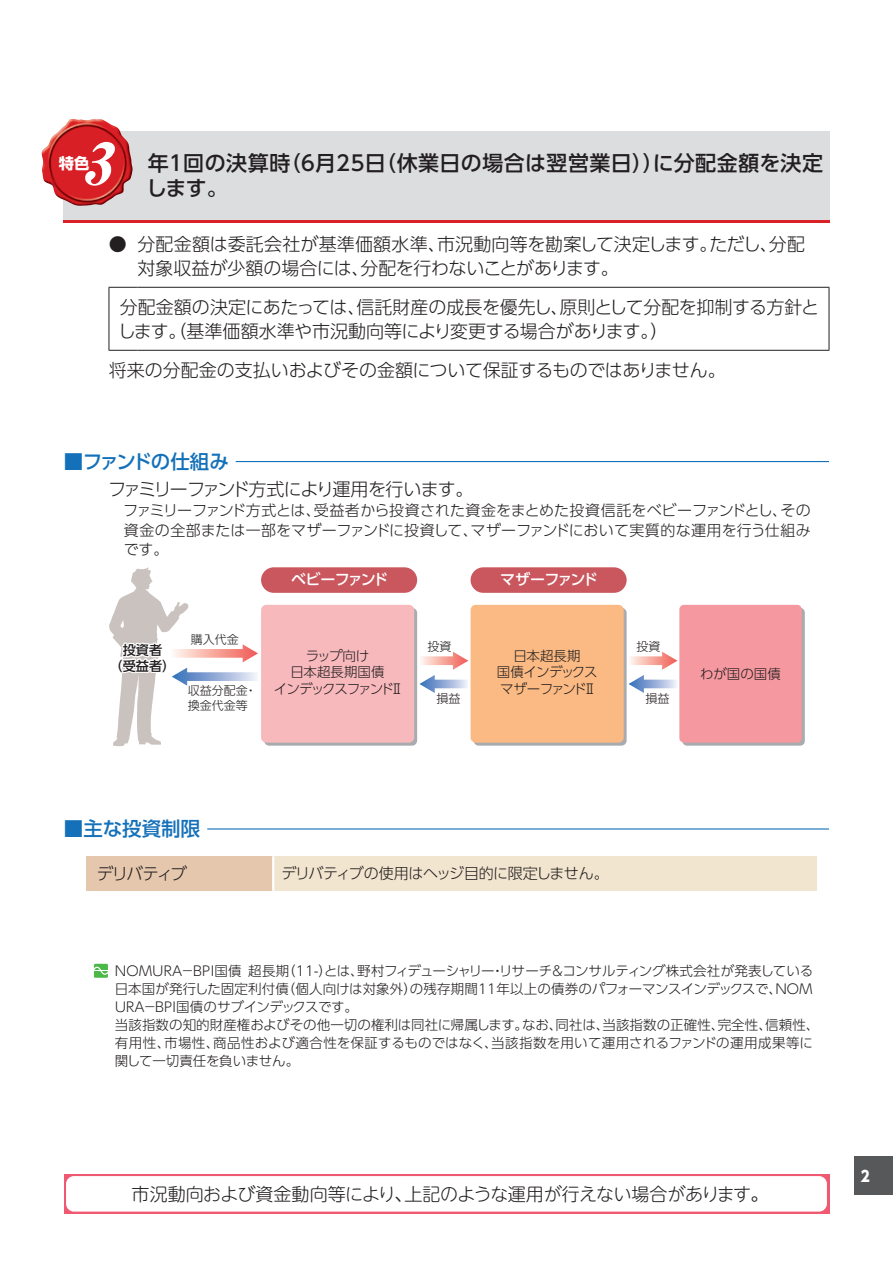
<style>
.page{position:relative;width:893px;height:1263px;background:#fff}
.page>*{position:absolute;margin:0;border:0;box-sizing:border-box;transform-origin:0 0}
.t1{font:italic 58.5px "Midashi Min Pr 5 MA31";color:#fff;scale:1.04 1}
.t2{font:500 21px/25.5px "UD Shin Go Pro";letter-spacing:.02em;color:#231f20}
.t3{font:500 19.5px "UD Shin Go Pro";letter-spacing:-.06em;color:#1471b9}
.t4{font:500 19.5px "UD Shin Go Pro";letter-spacing:-.005em;color:#1471b9}
.t5{font:300 18px/24px "UD Shin Go Pro";letter-spacing:-.01em;color:#231f20}
.t6{font:300 18px "UD Shin M Go Pro";letter-spacing:-.01em;color:#231f20}
.t7{font:300 18px "UD Shin Go Pro";letter-spacing:-.075em;color:#231f20}
.t8{font:300 16.5px "UD Shin Go Pro";letter-spacing:-.11em;color:#231f20}
.t9{font:700 15.3px "UD Shin Go Pro";color:#fff}
.t10{font:300 15px/19.5px "UD Shin Go Pro";letter-spacing:-.015em;color:#231f20;text-align:justify}
.t11{font:300 15px "UD Shin Go Pro";letter-spacing:-.035em;color:#231f20}
.t12{font:500 15px "UD Shin Go Pro";letter-spacing:-.085em;color:#fff}
.t13{font:800 15px "UD Shin Go Pro";color:#fff;scale:.9 1}
.t14{font:300 13.5px/18px "UD Shin Go Pro";color:#231f20}
.t15{font:300 13.5px/16.5px "UD Shin Go Pro";letter-spacing:-.075em;color:#231f20;text-align:center}
.t16{font:300 13.5px/16.5px "UD Shin Go Pro";letter-spacing:-.055em;color:#231f20;text-align:center}
.t17{font:500 13.2px/15.8px "UD Shin Go Pro";color:#231f20;text-align:center}
.t18{font:300 12px/14.9px "UD Shin Go Pro";color:#231f20}
</style>
<div class="page">
<div style="left:855px;top:1157px;width:38px;height:38px;background:#57585a"></div>
<div style="left:63px;top:131px;width:766px;height:92px;background:#dcdddf"></div>
<hr style="left:63px;top:220px;width:766px;height:3px;background:#da2128">
<img style="left:41px;top:119px;width:92px;height:87px">
<svg style="left:109px;top:287px;width:28px;height:1px"></svg>
<hr style="left:109px;top:288px;width:1px;height:62px;background:#231f20">
<hr style="left:137px;top:287px;width:692px;height:1px;background:#231f20">
<hr style="left:829px;top:288px;width:1px;height:62px;background:#231f20">
<svg style="left:109px;top:350px;width:28px;height:1px"></svg>
<hr style="left:137px;top:350px;width:692px;height:1px;background:#231f20">
<hr style="left:236px;top:461px;width:593px;height:1px;background:#1471b9">
<svg style="left:109px;top:567px;width:149px;height:179px"></svg>
<div style="left:264px;top:608px;width:153px;height:138px;background:linear-gradient(to right,#a9adb0,#a9acaf);border-radius:5px"></div>
<div style="left:261px;top:605px;width:153px;height:138px;background:#f8b9bd;border-radius:5px"></div>
<div style="left:474px;top:608px;width:153px;height:138px;background:#a9acaf;border-radius:5px"></div>
<div style="left:471px;top:605px;width:153px;height:138px;background:#fbba83;border-radius:5px"></div>
<div style="left:682px;top:608px;width:123px;height:138px;background:#a9acaf;border-radius:5px"></div>
<div style="left:679px;top:605px;width:123px;height:138px;background:#f5989f;border-radius:5px"></div>
<svg style="left:419px;top:652px;width:49px;height:41px"></svg>
<svg style="left:628px;top:652px;width:49px;height:41px"></svg>
<div style="left:261px;top:567px;width:156px;height:26px;background:#c9575d;border-radius:13px"></div>
<div style="left:471px;top:567px;width:156px;height:26px;background:#c9575d;border-radius:13px"></div>
<hr style="left:207px;top:828px;width:622px;height:1px;background:#1471b9">
<div style="left:86px;top:856px;width:187px;height:35px;background:#e5c7ad"></div>
<div style="left:273px;top:856px;width:544px;height:35px;background:#f2e5cf"></div>
<hr style="left:272px;top:856px;width:2px;height:35px;background:#fff">
<div style="left:94px;top:964px;width:14px;height:14px;background:#4cb848"></div>
<svg style="left:94px;top:967px;width:14px;height:8px"></svg>
<svg style="left:64px;top:1174px;width:765px;height:39px;fill:#f05972"></svg>
<div style="left:66px;top:1176px;width:761px;height:35px;background:#fff;border-radius:8px"></div>
<h1 class="t1" style="left:80px;top:118px;width:49px">3</h1>
<h2 class="t2" style="left:146px;top:149px;width:678px">年１回の決算時（６月25日（休業日の場合は翌営業日））に分配金額を決定します。</h2>
<h3 class="t5" style="left:137px;top:231px;width:669px;text-indent:-28px">● 分配金額は委託会社が基準価額水準、市況動向等を勘案して決定します。ただし、分配対象収益が少額の場合には、分配を行わないことがあります。</h3>
<h3 class="t5" style="left:118px;top:294px;width:703px">分配金額の決定にあたっては、信託財産の成長を優先し、原則として分配を抑制する方針とします。（基準価額水準や市況動向等により変更する場合があります。）</h3>
<h3 class="t5" style="left:109px;top:357px;width:618px">将来の分配金の支払いおよびその金額について保証するものではありません。</h3>
<p class="t9" style="left:59px;top:150px;width:32px">特色</p>
<h3 class="t3" style="left:64px;top:446px;width:166px">■ファンドの仕組み</h3>
<h3 class="t7" style="left:108px;top:475px;width:367px">ファミリーファンド方式により運用を行います。</h3>
<p class="t10" style="left:123px;top:500px;width:689px">ファミリーファンド方式とは、受益者から投資された資金をまとめた投資信託をベビーファンドとし、その資金の全部または一部をマザーファンドに投資して、マザーファンドにおいて実質的な運用を行う仕組みです。</p>
<p class="t17" style="left:110px;top:642px;width:67px">投資者<br>（受益者）</p>
<p class="t18" style="left:191px;top:631px;width:49px">購入代金</p>
<p class="t18" style="left:188px;top:683px;width:70px">収益分配金・換金代金等</p>
<p class="t12" style="left:291px;top:568px;width:99px">ベビーファンド</p>
<p class="t12" style="left:500px;top:568px;width:99px">マザーファンド</p>
<p class="t18" style="left:427px;top:638px;width:25px">投資</p>
<p class="t15" style="left:274px;top:647px;width:131px">ラップ向け<br>日本超長期国債<br>インデックスファンドⅡ</p>
<p class="t16" style="left:497px;top:647px;width:102px">日本超長期<br>国債インデックスマザーファンドⅡ</p>
<p class="t18" style="left:436px;top:691px;width:25px">損益</p>
<p class="t18" style="left:636px;top:638px;width:25px">投資</p>
<p class="t18" style="left:645px;top:691px;width:25px">損益</p>
<p class="t14" style="left:700px;top:664px;width:82px">わが国の国債</p>
<h3 class="t4" style="left:64px;top:813px;width:138px">■主な投資制限</h3>
<p class="t8" style="left:97px;top:860px;width:92px">デリバティブ</p>
<p class="t11" style="left:282px;top:861px;width:329px">デリバティブの使用はヘッジ目的に限定しません。</p>
<p class="t14" style="left:114px;top:961px;width:707px">ＮＯＭＵＲＡ－ＢＰＩ国債 超長期（11-）とは、野村フィデューシャリー・リサーチ＆コンサルティング株式会社が発表している日本国が発行した固定利付債（個人向けは対象外）の残存期間11年以上の債券のパフォーマンスインデックスで、ＮＯＭＵＲＡ－ＢＰＩ国債のサブインデックスです。<br>当該指数の知的財産権およびその他一切の権利は同社に帰属します。なお、同社は、当該指数の正確性、完全性、信頼性、有用性、市場性、商品性および適合性を保証するものではなく、当該指数を用いて運用されるファンドの運用成果等に関して一切責任を負いません。</p>
<h3 class="t6" style="left:132px;top:1179px;width:638px">市況動向および資金動向等により、上記のような運用が行えない場合があります。</h3>
<p class="t13" style="left:861px;top:1163px;width:11px">2</p>
</div>
